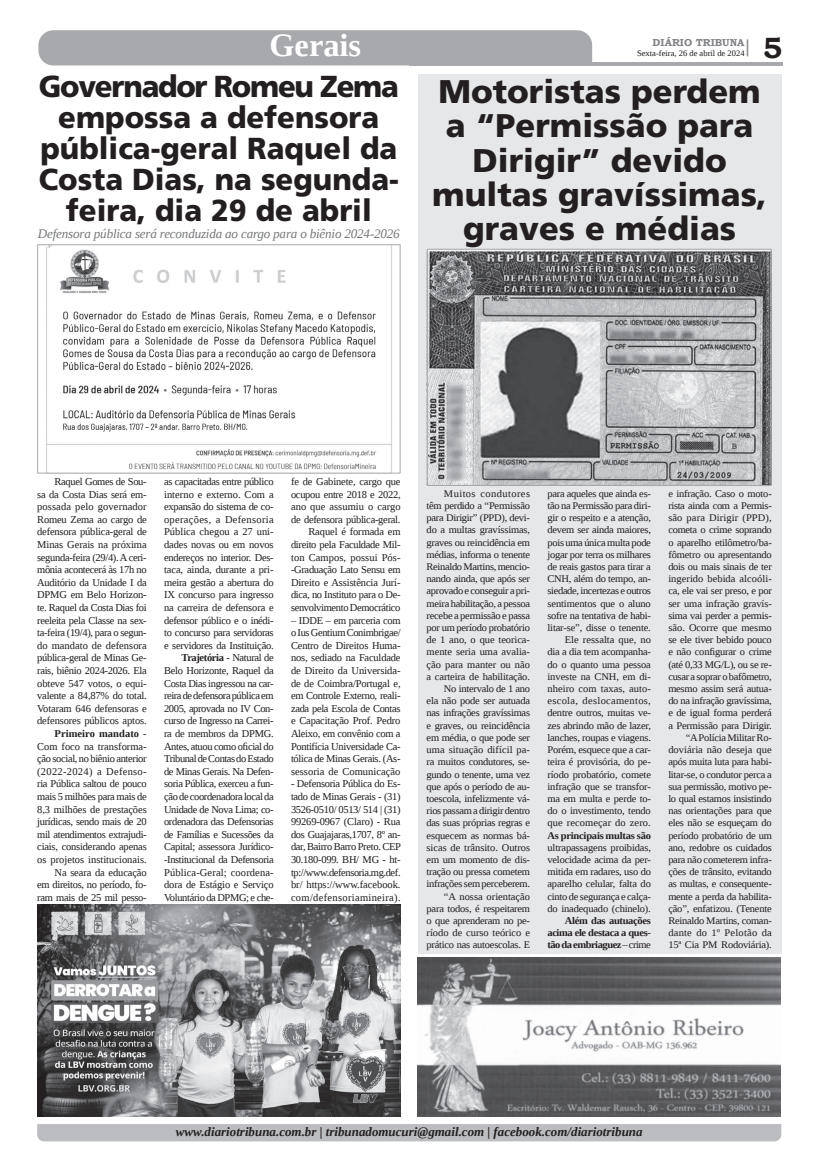
<style>
.page{position:relative;width:821px;height:1166px;background:#fff}
.page>*{position:absolute;margin:0;border:0;box-sizing:border-box;transform-origin:0 0}
.t1{font:900 32.81px/34.1px "Frutiger LT Std";color:#231f20;text-align:center}
.t2{font:700 32.38px "Liberation Serif";color:#fff}
.t3{font:900 30.36px/30.9px "Frutiger LT Std";color:#231f20;text-align:center;scale:.96 1}
.t4{font:700 29.31px "Bookman Old Style";color:#231f20}
.t5{font:italic 13.12px "Liberation Serif";letter-spacing:-.015em;color:#76787b}
.t6{font:italic 700 12.95px "Liberation Serif";color:#231f20}
.t7{font:10.5px/12.6px "Liberation Serif";letter-spacing:-.03em;color:#231f20;text-align:right}
.t8{font:10.15px/12.2px "Liberation Serif";letter-spacing:-.025em;color:#231f20;text-align:right}
.t9{font:700 10.15px/12.2px "Liberation Serif";letter-spacing:-.03em;color:#231f20;text-align:justify}
.t10{font:700 10.06px "Bookman Old Style";color:#808285}
.t11{font:8.4px "Liberation Serif";color:#231f20}
.s1{font-weight:700}
.s2{font-weight:400}
</style>
<div class="page">
<hr style="left:409px;top:62px;width:374px;height:3px;background:#a8a9ad">
<div style="left:38px;top:30px;width:554px;height:35px;background:#a8a9ad"></div>
<svg style="left:747px;top:39px;width:1px;height:17px"></svg>
<div style="left:37px;top:1124px;width:744px;height:17px;background:#bcbdc0"></div>
<div style="left:418px;top:74px;width:363px;height:879px;background:#e6e7e9"></div>
<img style="left:37px;top:905px;width:364px;height:211px">
<img style="left:46px;top:246px;width:346px;height:225px">
<div style="left:37px;top:244px;width:364px;height:229px;border:1px solid #a8a9ad"></div>
<img style="left:429px;top:251px;width:341px;height:233px">
<div style="left:427px;top:249px;width:345px;height:237px;border:1px solid #a8a9ad"></div>
<img style="left:418px;top:957px;width:363px;height:159px">
<h2 class="t2" style="left:269px;top:24px;width:93px">Gerais</h2>
<h3 class="t3" style="left:39px;top:71px;width:377px">Governador Romeu Zema empossa a defensora pública-geral Raquel da<br>Costa Dias, na segunda&shy;feira, dia 29 de abril</h3>
<h1 class="t1" style="left:432px;top:75px;width:336px">Motoristas perdem a “Permissão para<br>Dirigir” devido multas gravíssimas, graves e médias</h1>
<p class="t10" style="left:653px;top:35px;width:93px">DIÁRIO TRIBUNA</p>
<h3 class="t4" style="left:763px;top:27px;width:21px">5</h3>
<p class="t11" style="left:637px;top:48px;width:109px">Sexta-feira, 26 de abril de 2024</p>
<p class="t5" style="left:38px;top:225px;width:363px">Defensora pública será reconduzida ao cargo para o biênio 2024-2026</p>
<p class="t7" style="left:37px;top:475px;width:111px">Raquel Gomes de Sou-<br>sa da Costa Dias será em&shy;possada pelo governador<br>Romeu Zema ao cargo de defensora pública-geral de<br>Minas Gerais na próxima segunda-feira (29/4). A ceri&shy;mônia acontecerá às 17h no<br>Auditório da Unidade I da<br>DPMG em Belo Horizon&shy;te. Raquel da Costa Dias foi reeleita pela Classe na sex&shy;ta-feira (19/4), para o segun&shy;do mandato de defensora pública-geral de Minas Ge&shy;rais, biênio 2024-2026. Ela obteve 547 votos, o equi&shy;valente a 84,87% do total.<br>Votaram 646 defensoras e defensores públicos aptos.<br><span class="s1">Primeiro mandato</span> -<br>Com foco na transforma&shy;ção social, no biênio anterior (2022-2024) a Defenso&shy;ria Pública saltou de pouco mais 5 milhões para mais de<br>8,3 milhões de prestações jurídicas, sendo mais de 20 mil atendimentos extrajudi&shy;ciais, considerando apenas os projetos institucionais.<br>Na seara da educação<br>em direitos, no período, fo&shy;ram mais de 25 mil pesso-</p>
<p class="t7" style="left:164px;top:475px;width:111px">as capacitadas entre público interno e externo. Com a expansão do sistema de co&shy;operações, a Defensoria<br>Pública chegou a 27 uni&shy;dades novas ou em novos endereços no interior. Des&shy;taca, ainda, durante a pri&shy;meira gestão a abertura do<br>IX concurso para ingresso na carreira de defensora e defensor público e o inédi&shy;to concurso para servidoras e servidores da Instituição.<br><span class="s1">Trajetória</span> - Natural de<br>Belo Horizonte, Raquel da<br>Costa Dias ingressou na car&shy;reira de defensora pública em<br>2005, aprovada no IV Con&shy;curso de Ingresso na Carrei&shy;ra de membros da DPMG.<br>Antes, atuou como oficial do<br>Tribunal de Contas do Estado de Minas Gerais. Na Defen&shy;soria Pública, exerceu a fun&shy;ção de coordenadora local da<br>Unidade de Nova Lima; co&shy;ordenadora das Defensorias de Famílias e Sucessões da<br>Capital; assessora Jurídico--Institucional da Defensoria<br>Pública-Geral; coordena&shy;dora de Estágio e Serviço<br>Voluntário da DPMG; e che-</p>
<p class="t7" style="left:291px;top:475px;width:111px">fe de Gabinete, cargo que ocupou entre 2018 e 2022, ano que assumiu o cargo de defensora pública-geral.<br>Raquel é formada em direito pela Faculdade Mil&shy;ton Campos, possui Pós--Graduação Lato Sensu em<br>Direito e Assistência Jurí&shy;dica, no Instituto para o De&shy;senvolvimento Democrático</p>
<p class="t7" style="left:291px;top:614px;width:111px;text-align:justify">– IDDE – em parceria com o Ius Gentium Conimbrigae/ Centro de Direitos Huma&shy;nos, sediado na Faculdade de Direito da Universida&shy;de de Coimbra/Portugal e, em Controle Externo, reali&shy;zada pela Escola de Contas e Capacitação Prof. Pedro Aleixo, em convênio com a Pontifícia Universidade Ca&shy;tólica de Minas Gerais. (As&shy;sessoria de Comunicação</p>
<p class="t7" style="left:291px;top:777px;width:111px;text-align:justify">- Defensoria Pública do Es&shy;tado de Minas Gerais - (31)<br>3526-0510/ 0513/ 514 | (31)<br>99269-0967 (Claro) - Rua dos Guajajaras,1707, 8º an&shy;dar, Bairro Barro Preto. CEP 30.180-099. BH/ MG - ht&shy;tp://www.defensoria.mg.def. br/ https://www.facebook. com/defensoriamineira).</p>
<p class="t8" style="left:427px;top:487px;width:105px">Muitos condutores têm perdido a “Permissão para Dirigir” (PPD), devi&shy;do a multas gravíssimas, graves ou reincidência em médias, informa o tenente<br>Reinaldo Martins, mencio&shy;nando ainda, que após ser aprovado e conseguir a pri&shy;meira habilitação, a pessoa recebe a permissão e passa por um período probatório de 1 ano, o que teorica&shy;mente seria uma avalia&shy;ção para manter ou não a carteira de habilitação.<br>No intervalo de 1 ano<br>ela não pode ser autuada nas infrações gravíssimas e graves, ou reincidência em média, o que pode ser uma situação difícil pa&shy;ra muitos condutores, se&shy;gundo o tenente, uma vez que após o período de au&shy;toescola, infelizmente vá&shy;rios passam a dirigir dentro das suas próprias regras e esquecem as normas bá&shy;sicas de trânsito. Outros em um momento de dis&shy;tração ou pressa cometem infrações sem perceberem. “A nossa orientação para todos, é respeitarem o que aprenderam no pe&shy;ríodo de curso teórico e prático nas autoescolas. E</p>
<p class="t8" style="left:547px;top:487px;width:105px">para aqueles que ainda es&shy;tão na Permissão para diri&shy;gir o respeito e a atenção, devem ser ainda maiores, pois uma única multa pode jogar por terra os milhares de reais gastos para tirar a<br>CNH, além do tempo, an&shy;siedade, incertezas e outros sentimentos que o aluno sofre na tentativa de habi&shy;litar-se”, disse o tenente.<br>Ele ressalta que, no<br>dia a dia tem acompanha&shy;do o quanto uma pessoa investe na CNH, em di&shy;nheiro com taxas, auto&shy;escola, deslocamentos, dentre outros, muitas ve&shy;zes abrindo mão de lazer, lanches, roupas e viagens.<br>Porém, esquece que a car&shy;teira é provisória, do pe&shy;ríodo probatório, comete infração que se transfor&shy;ma em multa e perde to&shy;do o investimento, tendo que recomeçar do zero.</p>
<p class="t9" style="left:547px;top:829px;width:105px">As principais multas são</p>
<p class="t8" style="left:547px;top:841px;width:105px;text-align:justify">ultrapassagens proibidas, velocidade acima da per&shy;mitida em radares, uso do aparelho celular, falta do cinto de segurança e calça&shy;do inadequado (chinelo).</p>
<p class="t9" style="left:547px;top:914px;width:105px;text-indent:17px">Além das autuações acima ele destaca a ques&shy;tão da embriaguez <span class="s2">– crime</span></p>
<p class="t8" style="left:668px;top:487px;width:105px">e infração. Caso o moto&shy;rista ainda com a Permis&shy;são para Dirigir (PPD), cometa o crime soprando o aparelho etilômetro/ba&shy;fômetro ou apresentando dois ou mais sinais de ter ingerido bebida alcoóli&shy;ca, ele vai ser preso, e por ser uma infração gravís&shy;sima vai perder a permis&shy;são. Ocorre que mesmo se ele tiver bebido pouco e não configurar o crime (até 0,33 MG/L), ou se re&shy;cusar a soprar o bafômetro, mesmo assim será autua&shy;do na infração gravíssima, e de igual forma perderá a Permissão para Dirigir. “A Polícia Militar Ro&shy;doviária não deseja que após muita luta para habi&shy;litar-se, o condutor perca a sua permissão, motivo pe&shy;lo qual estamos insistindo nas orientações para que eles não se esqueçam do período probatório de um ano, redobre os cuidados para não cometerem infra&shy;ções de trânsito, evitando as multas, e consequente&shy;mente a perda da habilita&shy;ção”, enfatizou. (Tenente<br>Reinaldo Martins, coman&shy;dante do 1º Pelotão da<br>15ª Cia PM Rodoviária).</p>
<p class="t6" style="left:176px;top:1123px;width:468px">www.diariotribuna.com.br | tribunadomucuri@gmail.com | facebook.com/diariotribuna</p>
</div>
